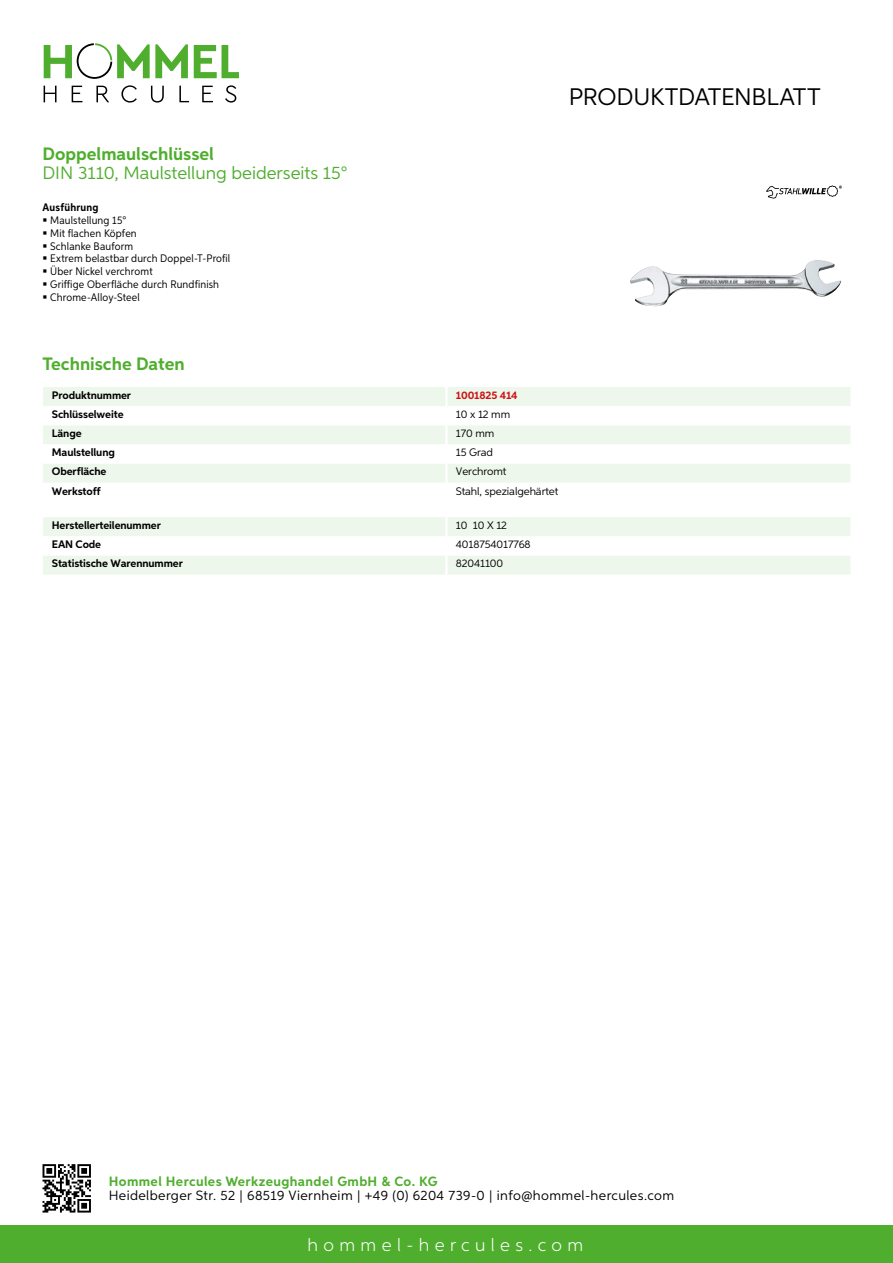
<style>
.page{position:relative;width:893px;height:1263px;background:#fff}
.page>*{position:absolute;margin:0;border:0;box-sizing:border-box;transform-origin:0 0}
.t1{font:24px "Aspira";letter-spacing:-.01em;color:#000}
.t2{font:700 18px "Aspira";color:#50ae2f}
.t3{font:18px "Aspira";color:#50ae2f}
.t4{font:300 18px "Aspira";letter-spacing:.3em;color:#fff}
.t5{font:13.5px "Aspira";letter-spacing:.03em;color:#000}
.t6{font:700 13.5px "Aspira";letter-spacing:.03em;color:#50ae2f}
.t7{font:10.95px/12.8px "Aspira Nar";letter-spacing:.015em;color:#000}
.t8{font:700 10.95px "Aspira";letter-spacing:-.01em;color:#000}
.t9{font:10.95px "Aspira";letter-spacing:-.01em;color:#000}
.t10{font:700 10.95px "Aspira";letter-spacing:-.01em;color:#cd1013}
.t11{font:700 10.95px "Aspira Nar";letter-spacing:.02em;color:#000}
</style>
<div class="page">
<div style="left:0;top:1226px;width:893px;height:37px;background:#50ae2f"></div>
<svg style="left:43px;top:1164px;width:48px;height:48px"></svg>
<svg style="left:194px;top:45px;width:45px;height:33px"></svg>
<svg style="left:44px;top:43px;width:144px;height:36px"></svg>
<svg style="left:44px;top:86px;width:13px;height:16px"></svg>
<svg style="left:72px;top:86px;width:10px;height:16px"></svg>
<svg style="left:96px;top:86px;width:13px;height:16px"></svg>
<svg style="left:121px;top:85px;width:16px;height:18px"></svg>
<svg style="left:151px;top:86px;width:13px;height:17px"></svg>
<svg style="left:179px;top:86px;width:10px;height:16px"></svg>
<svg style="left:202px;top:86px;width:11px;height:16px"></svg>
<svg style="left:225px;top:85px;width:11px;height:18px"></svg>
<div style="left:43px;top:387px;width:807px;height:19px;background:#eef7eb"></div>
<svg style="left:43px;top:425px;width:807px;height:58px;fill:#eef7eb"></svg>
<hr style="left:445px;top:387px;width:3px;height:19px;background:#fff">
<hr style="left:445px;top:425px;width:3px;height:19px;background:#fff">
<hr style="left:445px;top:444px;width:3px;height:20px;background:#fff">
<hr style="left:445px;top:464px;width:3px;height:19px;background:#fff">
<svg style="left:43px;top:517px;width:807px;height:58px"></svg>
<hr style="left:445px;top:555px;width:3px;height:20px;background:#fff">
<img style="left:630px;top:260px;width:211px;height:46px">
<svg style="left:766px;top:185px;width:76px;height:14px"></svg>
<h2 class="t2" style="left:43px;top:142px;width:173px">Doppelmaulschlüssel</h2>
<h2 class="t3" style="left:43px;top:162px;width:306px">DIN 3110, Maulstellung beiderseits 15°</h2>
<p class="t11" style="left:43px;top:201px;width:58px">Ausführung</p>
<p class="t7" style="left:50px;top:214px;width:182px">Maulstellung 15°<br>Mit flachen Köpfen<br>Schlanke Bauform<br>Extrem belastbar durch Doppel-T-Profil<br>Über Nickel verchromt<br>Griffige Oberfläche durch Rundfinish<br>Chrome-Alloy-Steel</p>
<h1 class="t1" style="left:569px;top:82px;width:253px">Produktdatenblatt</h1>
<h2 class="t2" style="left:43px;top:353px;width:144px">Technische Daten</h2>
<p class="t8" style="left:52px;top:388px;width:81px">Produktnummer</p>
<p class="t10" style="left:456px;top:388px;width:63px">1001825 414</p>
<p class="t8" style="left:52px;top:408px;width:73px">Schlüsselweite</p>
<p class="t9" style="left:456px;top:408px;width:56px">10 x 12 mm</p>
<p class="t8" style="left:52px;top:427px;width:31px">Länge</p>
<p class="t9" style="left:456px;top:427px;width:40px">170 mm</p>
<p class="t8" style="left:52px;top:446px;width:65px">Maulstellung</p>
<p class="t9" style="left:456px;top:446px;width:39px">15 Grad</p>
<p class="t8" style="left:52px;top:465px;width:56px">Oberfläche</p>
<p class="t9" style="left:456px;top:465px;width:52px">Verchromt</p>
<p class="t8" style="left:52px;top:484px;width:50px">Werkstoff</p>
<p class="t9" style="left:456px;top:484px;width:104px">Stahl, spezialgehärtet</p>
<p class="t8" style="left:52px;top:519px;width:111px">Herstellerteilenummer</p>
<p class="t9" style="left:456px;top:519px;width:53px">10 10 X 12</p>
<p class="t8" style="left:52px;top:538px;width:51px">EAN Code</p>
<p class="t9" style="left:456px;top:538px;width:76px">4018754017768</p>
<p class="t8" style="left:52px;top:557px;width:132px">Statistische Warennummer</p>
<p class="t9" style="left:456px;top:557px;width:49px">82041100</p>
<p class="t6" style="left:109px;top:1172px;width:330px">Hommel Hercules Werkzeughandel GmbH &amp; Co. KG</p>
<p class="t5" style="left:109px;top:1187px;width:567px">Heidelberger Str. 52 | 68519 Viernheim | +49 (0) 6204 739-0 | info@hommel-hercules.com</p>
<h2 class="t4" style="left:307px;top:1234px;width:277px">hommel-hercules.com</h2>
</div>
